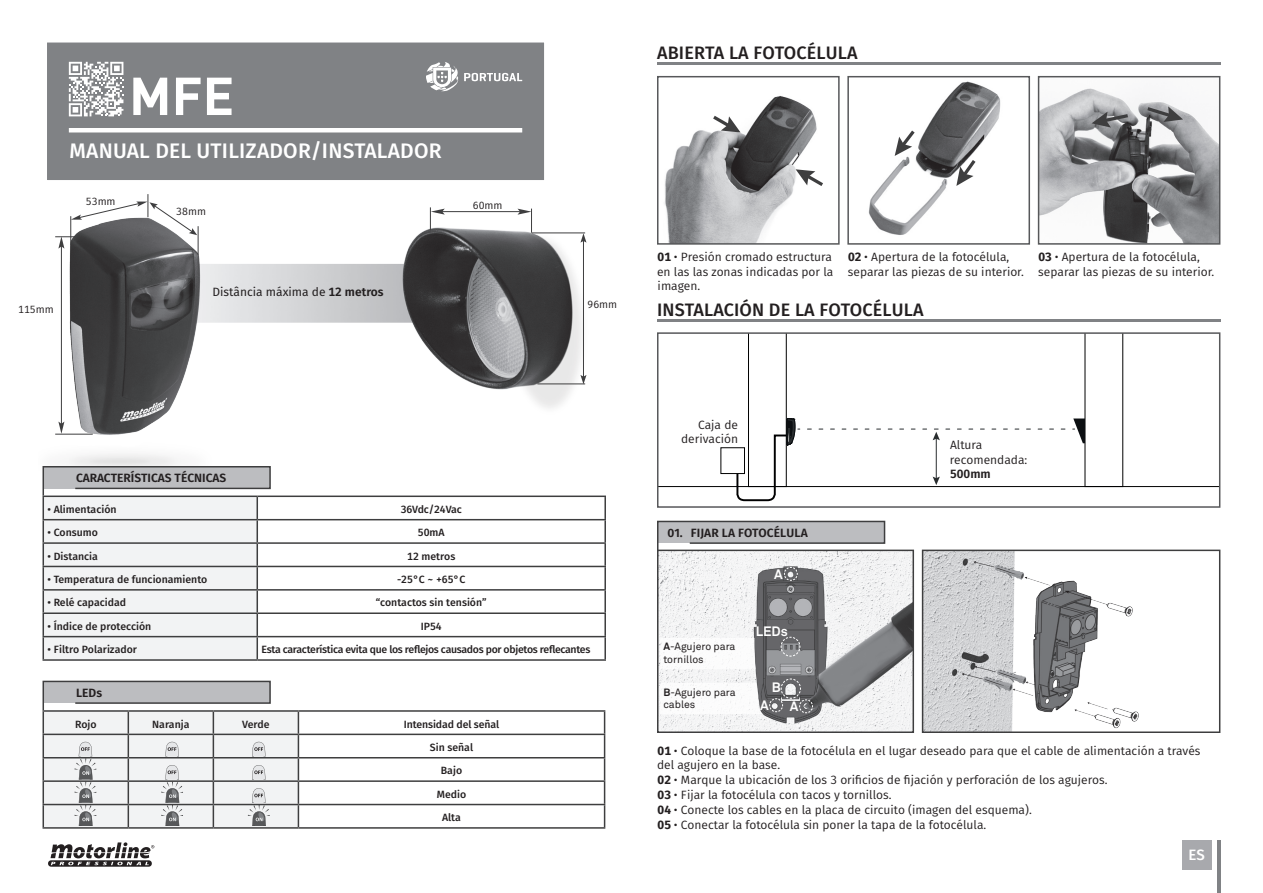
<style>
.page{position:relative;width:1263px;height:893px;background:#fff}
.page>*{position:absolute;margin:0;border:0;box-sizing:border-box;transform-origin:0 0}
.t1{font:700 52.5px "DIN Pro";color:#fff}
.t2{font:500 21px "Fira Sans";letter-spacing:.01em;color:#fff}
.t3{font:500 18px "Fira Sans";letter-spacing:.01em;color:#231f20}
.t4{font:500 15px "Fira Sans";color:#fff}
.t5{font:700 13.5px "Akkurat Pro";color:#fff}
.t6{font:12px/14.4px "Fira Sans";color:#231f20}
.t7{font:600 12px "Fira Sans";color:#231f20}
.t8{font:12px "Fira Sans";color:#231f20}
.t9{font:500 10.5px "Fira Sans";color:#231f20}
.t10{font:500 10.5px "Fira Sans";letter-spacing:-.03em;color:#231f20}
.t11{font:10.5px/12.6px "Akkurat Pro";color:#231f20}
.t12{font:10.5px "Fira Sans";color:#231f20}
.s1{font-weight:600}
.s2{font-weight:700}
</style>
<div class="page">
<div style="left:1182px;top:840px;width:29px;height:29px;background:#a8a9ad"></div>
<hr style="left:1217px;top:840px;width:3px;height:53px;background:#808285">
<div style="left:47px;top:42px;width:497px;height:138px;background:#808285"></div>
<hr style="left:69px;top:128px;width:453px;height:4px;background:#fff">
<hr style="left:657px;top:63px;width:563px;height:2px;background:#808285">
<hr style="left:657px;top:319px;width:563px;height:3px;background:#808285">
<hr style="left:658px;top:486px;width:562px;height:1px;background:#000001">
<svg style="left:735px;top:335px;width:65px;height:167px"></svg>
<svg style="left:807px;top:335px;width:316px;height:152px"></svg>
<div style="left:657px;top:332px;width:563px;height:176px;border:2px solid #57585a"></div>
<img style="left:660px;top:553px;width:251px;height:177px">
<div style="left:657px;top:550px;width:257px;height:183px;border:2px solid #3e3e3f"></div>
<img style="left:925px;top:553px;width:214px;height:177px">
<div style="left:922px;top:550px;width:298px;height:183px;border:2px solid #3e3e3f"></div>
<svg style="left:784px;top:567px;width:14px;height:14px"></svg>
<svg style="left:769px;top:678px;width:44px;height:35px"></svg>
<svg style="left:660px;top:638px;width:96px;height:31px"></svg>
<svg style="left:660px;top:683px;width:103px;height:31px"></svg>
<img style="left:1041px;top:88px;width:176px;height:154px">
<div style="left:1038px;top:76px;width:182px;height:169px;border:2px solid #57585a"></div>
<img style="left:664px;top:96px;width:153px;height:146px">
<div style="left:657px;top:76px;width:183px;height:169px;border:2px solid #57585a"></div>
<img style="left:868px;top:81px;width:133px;height:154px">
<div style="left:847px;top:76px;width:183px;height:169px;border:2px solid #57585a"></div>
<svg style="left:796px;top:169px;width:27px;height:17px"></svg>
<svg style="left:1091px;top:112px;width:37px;height:16px"></svg>
<svg style="left:1147px;top:106px;width:36px;height:16px"></svg>
<svg style="left:713px;top:116px;width:27px;height:16px"></svg>
<svg style="left:895px;top:131px;width:20px;height:25px"></svg>
<svg style="left:956px;top:160px;width:19px;height:26px"></svg>
<img style="left:55px;top:207px;width:532px;height:258px">
<hr style="left:435px;top:211px;width:87px;height:1px;background:#3e3e3f">
<svg style="left:430px;top:207px;width:15px;height:23px"></svg>
<svg style="left:517px;top:209px;width:15px;height:24px"></svg>
<hr style="left:532px;top:233px;width:53px;height:1px;background:#3e3e3f">
<hr style="left:55px;top:434px;width:38px;height:1px;background:#3e3e3f">
<hr style="left:537px;top:384px;width:48px;height:1px;background:#3e3e3f">
<hr style="left:583px;top:237px;width:1px;height:143px;background:#3e3e3f">
<svg style="left:580px;top:233px;width:6px;height:10px"></svg>
<svg style="left:580px;top:375px;width:6px;height:9px"></svg>
<hr style="left:61px;top:241px;width:1px;height:188px;background:#3e3e3f">
<svg style="left:55px;top:194px;width:144px;height:61px"></svg>
<svg style="left:58px;top:422px;width:6px;height:12px"></svg>
<svg style="left:48px;top:842px;width:106px;height:25px"></svg>
<svg style="left:69px;top:62px;width:54px;height:54px"></svg>
<svg style="left:426px;top:62px;width:32px;height:29px"></svg>
<svg style="left:464px;top:73px;width:58px;height:8px"></svg>
<hr style="left:257px;top:496px;width:349px;height:1px;background:#3e3e3f">
<hr style="left:604px;top:497px;width:2px;height:22px;background:#3e3e3f">
<hr style="left:257px;top:519px;width:349px;height:1px;background:#3e3e3f">
<hr style="left:604px;top:520px;width:2px;height:22px;background:#3e3e3f">
<hr style="left:257px;top:542px;width:349px;height:2px;background:#3e3e3f">
<hr style="left:604px;top:544px;width:2px;height:22px;background:#3e3e3f">
<hr style="left:257px;top:566px;width:349px;height:1px;background:#3e3e3f">
<hr style="left:604px;top:567px;width:2px;height:22px;background:#3e3e3f">
<hr style="left:257px;top:589px;width:349px;height:2px;background:#3e3e3f">
<hr style="left:604px;top:591px;width:2px;height:21px;background:#3e3e3f">
<hr style="left:257px;top:612px;width:349px;height:2px;background:#3e3e3f">
<hr style="left:604px;top:614px;width:2px;height:22px;background:#3e3e3f">
<hr style="left:257px;top:636px;width:349px;height:1px;background:#3e3e3f">
<hr style="left:604px;top:637px;width:2px;height:22px;background:#3e3e3f">
<hr style="left:43px;top:659px;width:214px;height:2px;background:#3e3e3f">
<hr style="left:257px;top:659px;width:349px;height:2px;background:#3e3e3f">
<hr style="left:298px;top:710px;width:307px;height:2px;background:#3e3e3f">
<hr style="left:298px;top:734px;width:307px;height:1px;background:#3e3e3f">
<hr style="left:298px;top:757px;width:307px;height:1px;background:#3e3e3f">
<hr style="left:298px;top:780px;width:307px;height:2px;background:#3e3e3f">
<hr style="left:298px;top:804px;width:307px;height:1px;background:#3e3e3f">
<svg style="left:604px;top:712px;width:1px;height:115px"></svg>
<hr style="left:43px;top:827px;width:85px;height:2px;background:#3e3e3f">
<hr style="left:128px;top:827px;width:85px;height:2px;background:#3e3e3f">
<hr style="left:213px;top:827px;width:85px;height:2px;background:#3e3e3f">
<hr style="left:298px;top:827px;width:307px;height:2px;background:#3e3e3f">
<svg style="left:42px;top:465px;width:230px;height:195px"></svg>
<svg style="left:657px;top:520px;width:229px;height:32px"></svg>
<svg style="left:42px;top:680px;width:257px;height:148px"></svg>
<svg style="left:780px;top:636px;width:21px;height:21px"></svg>
<h1 class="t1" style="left:129px;top:60px;width:107px">MFE</h1>
<h2 class="t2" style="left:69px;top:134px;width:374px">MANUAL DEL UTILIZADOR/INSTALADOR</h2>
<p class="t12" style="left:86px;top:193px;width:31px">53mm</p>
<p class="t12" style="left:176px;top:203px;width:31px">38mm</p>
<p class="t12" style="left:18px;top:301px;width:37px">115mm</p>
<p class="t8" style="left:213px;top:283px;width:173px">Distância máxima de <span class="s1">12 metros</span></p>
<p class="t12" style="left:473px;top:198px;width:31px">60mm</p>
<h3 class="t3" style="left:657px;top:39px;width:202px">ABIERTA LA FOTOCÉLULA</h3>
<p class="t12" style="left:587px;top:296px;width:31px">96mm</p>
<p class="t6" style="left:657px;top:250px;width:178px;text-align:justify"><span class="s2">01</span> • Presión cromado estructura en las las zonas indicadas por la imagen.</p>
<p class="t6" style="left:848px;top:250px;width:177px"><span class="s2">02</span> • Apertura de la fotocélula, separar las piezas de su interior.</p>
<p class="t6" style="left:1038px;top:250px;width:177px"><span class="s2">03</span> • Apertura de la fotocélula, separar las piezas de su interior.</p>
<h3 class="t3" style="left:657px;top:295px;width:268px">INSTALACIÓN DE LA FOTOCÉLULA</h3>
<p class="t7" style="left:76px;top:468px;width:152px">CARACTERÍSTICAS TÉCNICAS</p>
<p class="t9" style="left:48px;top:501px;width:71px">• Alimentación</p>
<p class="t9" style="left:401px;top:501px;width:63px">36Vdc/24Vac</p>
<p class="t9" style="left:48px;top:524px;width:52px">• Consumo</p>
<p class="t9" style="left:418px;top:524px;width:28px">50mA</p>
<p class="t9" style="left:48px;top:548px;width:52px">• Distancia</p>
<p class="t9" style="left:407px;top:548px;width:50px">12 metros</p>
<p class="t9" style="left:48px;top:571px;width:161px">• Temperatura de funcionamiento</p>
<p class="t9" style="left:397px;top:571px;width:70px">-25°C ~ +65°C</p>
<p class="t9" style="left:48px;top:594px;width:80px">• Relé capacidad</p>
<p class="t9" style="left:376px;top:594px;width:112px">“contactos sin tensión”</p>
<p class="t9" style="left:48px;top:618px;width:105px">• Índice de protección</p>
<p class="t9" style="left:421px;top:618px;width:23px">IP54</p>
<p class="t9" style="left:48px;top:641px;width:91px">• Filtro Polarizador</p>
<p class="t10" style="left:262px;top:641px;width:330px">Esta característica evita que los reflejos causados por objetos reflecantes</p>
<p class="t7" style="left:76px;top:683px;width:27px">LEDs</p>
<p class="t9" style="left:75px;top:715px;width:23px">Rojo</p>
<p class="t9" style="left:152px;top:715px;width:39px">Naranja</p>
<p class="t9" style="left:242px;top:715px;width:29px">Verde</p>
<p class="t9" style="left:404px;top:715px;width:97px">Intensidad del señal</p>
<p class="t9" style="left:430px;top:739px;width:45px">Sin señal</p>
<p class="t9" style="left:441px;top:762px;width:23px">Bajo</p>
<p class="t9" style="left:437px;top:786px;width:31px">Medio</p>
<p class="t9" style="left:442px;top:809px;width:20px">Alta</p>
<p class="t6" style="left:681px;top:417px;width:59px;text-align:right">Caja de derivación</p>
<p class="t7" style="left:668px;top:523px;width:142px">01. FIJAR LA FOTOCÉLULA</p>
<p class="t5" style="left:774px;top:565px;width:10px">A</p>
<p class="t11" style="left:663px;top:640px;width:74px"><span class="s2">A</span>-Agujero para tornillos</p>
<p class="t11" style="left:663px;top:686px;width:74px"><span class="s2">B</span>-Agujero para cables</p>
<p class="t5" style="left:756px;top:623px;width:34px">LEDs</p>
<p class="t5" style="left:772px;top:679px;width:10px">B</p>
<p class="t5" style="left:760px;top:697px;width:10px">A</p>
<p class="t5" style="left:790px;top:698px;width:10px">A</p>
<p class="t6" style="left:950px;top:438px;width:79px">Altura recomendada:</p>
<p class="t7" style="left:950px;top:464px;width:42px">500mm</p>
<p class="t6" style="left:657px;top:743px;width:545px;line-height:14.9px"><span class="s2">01</span> • Coloque la base de la fotocélula en el lugar deseado para que el cable de alimentación a través del agujero en la base.<br><span class="s2">02</span> • Marque la ubicación de los 3 orificios de fijación y perforación de los agujeros.<br><span class="s2">03</span> • Fijar la fotocélula con tacos y tornillos.<br><span class="s2">04</span> • Conecte los cables en la placa de circuito (imagen del esquema).<br><span class="s2">05</span> • Conectar la fotocélula sin poner la tapa de la fotocélula.</p>
<p class="t4" style="left:1188px;top:842px;width:18px">ES</p>
</div>
